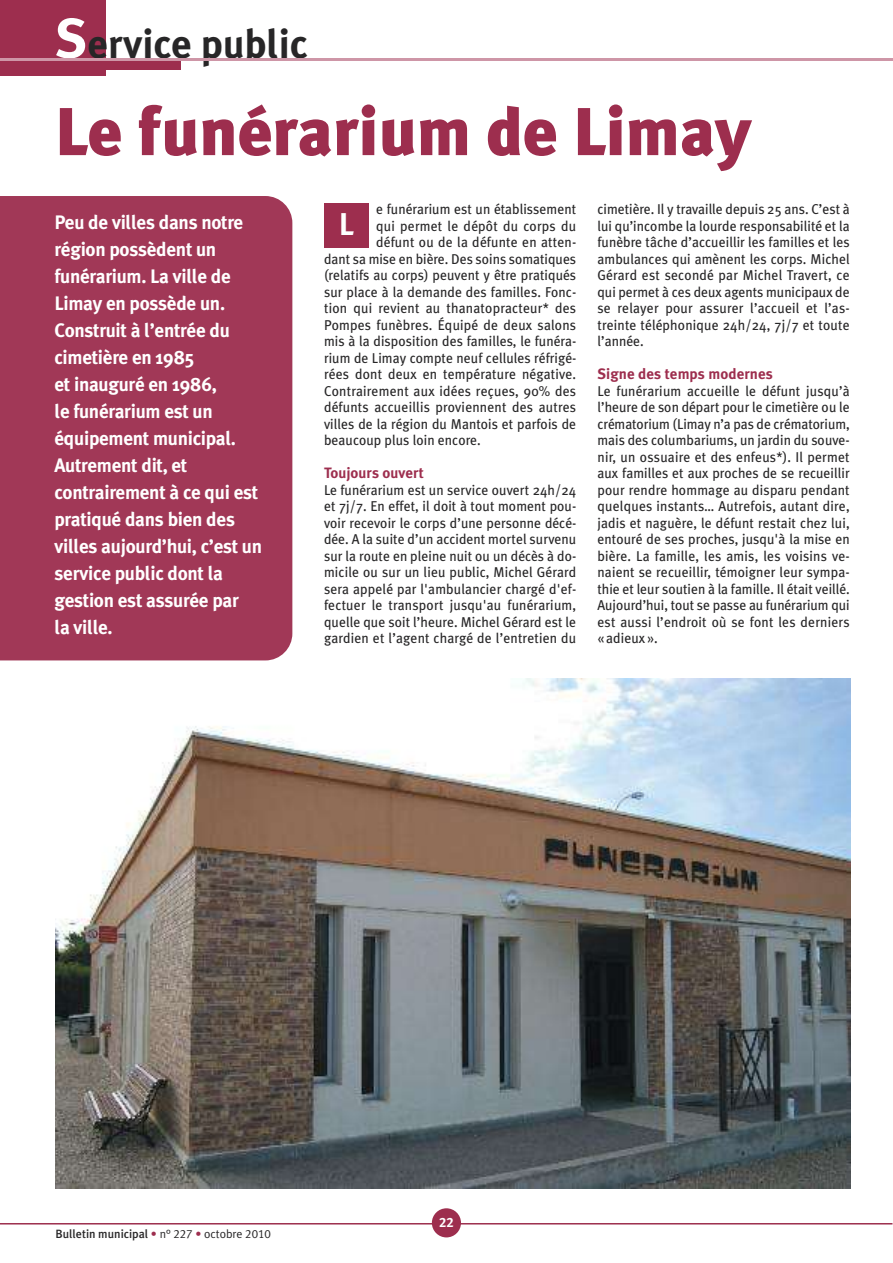
<style>
.page{position:relative;width:893px;height:1263px;background:#fff}
.page>*{position:absolute;margin:0;border:0;box-sizing:border-box;transform-origin:0 0}
.t1{font:900 67.5px "Meta Plus";color:#9d2e4e}
.t2{font:700 40.5px "Meta Plus";color:#272627}
.t3{font:700 31.5px "Meta Plus";color:#fff}
.t4{font:700 19.5px/27px "Meta Plus";letter-spacing:-.015em;color:#fff}
.t5{font:700 15px "Meta Plus";letter-spacing:.005em;color:#9d2e4e}
.t6{font:14.25px/16.5px "Meta Plus";letter-spacing:.005em;color:#272627;text-align:justify;scale:.96 1}
.t7{font:13.5px "Meta Plus Bold Caps";color:#fff}
.t8{font:500 12px "Meta Plus";color:#272627}
.s1{font-size:55.5px;color:#fff}
.s2{font-family:"Meta Plus Normal";font-weight:400;color:#9d2e4e}
.s3{font-family:"Meta Plus Normal";font-weight:400}
.s4{font-family:"Meta Plus Normal Caps";font-weight:400}
</style>
<div class="page">
<div style="left:0;top:0;width:105px;height:76px;background:#9d2e4e"></div>
<div style="left:0;top:61px;width:181px;height:9px;background:#9d2e4e"></div>
<hr style="left:0;top:59px;width:893px;height:2px;background:#ce96a7">
<hr style="left:0;top:1223px;width:892px;height:1px;background:#9d2e4e">
<div style="left:432px;top:1208px;width:29px;height:29px;background:#9d2e4e;border-radius:50%"></div>
<div style="left:0;top:196px;width:292px;height:464px;background:#a13857"></div>
<div style="left:324px;top:203px;width:45px;height:45px;background:#9d2e4e"></div>
<img style="left:55px;top:679px;width:795px;height:509px">
<h2 class="t2" style="left:55px;top:20px;width:254px"><span class="s1">S</span>ervice public</h2>
<h1 class="t1" style="left:55px;top:92px;width:698px">Le funérarium de Limay</h1>
<p class="t4" style="left:55px;top:209px;width:209px">Peu de villes dans notre région possèdent un funérarium. La ville de<br>Limay en possède un.<br>Construit à l’entrée du cimetière en 1985<br>et inauguré en 1986,<br>le funérarium est un équipement municipal.<br>Autrement dit, et contrairement à ce qui est pratiqué dans bien des villes aujourd’hui, c’est un service public dont la gestion est assurée par<br>la ville.</p>
<p class="t6" style="left:376px;top:201px;width:210px">e funérarium est un établissement</p>
<p class="t6" style="left:376px;top:218px;width:210px">qui permet le dépôt du corps du</p>
<p class="t6" style="left:376px;top:234px;width:210px">défunt ou de la défunte en atten-</p>
<p class="t6" style="left:324px;top:251px;width:264px">dant sa mise en bière. Des soins somatiques</p>
<p class="t6" style="left:324px;top:267px;width:264px">(relatifs au corps) peuvent y être pratiqués</p>
<p class="t6" style="left:324px;top:284px;width:264px">sur place à la demande des familles. Fonc-</p>
<p class="t6" style="left:324px;top:300px;width:264px">tion qui revient au thanatopracteur* des</p>
<p class="t6" style="left:324px;top:317px;width:264px">Pompes funèbres. Équipé de deux salons</p>
<p class="t6" style="left:324px;top:333px;width:264px">mis à la disposition des familles, le funéra-</p>
<p class="t6" style="left:324px;top:350px;width:264px">rium de Limay compte neuf cellules réfrigé-</p>
<p class="t6" style="left:324px;top:366px;width:264px">rées dont deux en température négative.</p>
<p class="t6" style="left:324px;top:383px;width:264px">Contrairement aux idées reçues, 90% des</p>
<p class="t6" style="left:324px;top:399px;width:264px">défunts accueillis proviennent des autres</p>
<p class="t6" style="left:324px;top:416px;width:264px">villes de la région du Mantois et parfois de</p>
<p class="t6" style="left:324px;top:432px;width:165px">beaucoup plus loin encore.</p>
<p class="t5" style="left:324px;top:464px;width:101px">Toujours ouvert</p>
<p class="t6" style="left:324px;top:482px;width:264px">Le funérarium est un service ouvert 24h/24 et 7j/7. En effet, il doit à tout moment pou&shy;voir recevoir le corps d’une personne décé&shy;dée. A la suite d’un accident mortel survenu sur la route en pleine nuit ou un décès à do&shy;micile ou sur un lieu public, Michel Gérard sera appelé par l'ambulancier chargé d'ef&shy;fectuer le transport jusqu'au funérarium, quelle que soit l’heure. Michel Gérard est le gardien et l’agent chargé de l’entretien du</p>
<h3 class="t3" style="left:339px;top:205px;width:17px">L</h3>
<p class="t6" style="left:597px;top:201px;width:264px">cimetière. Il y travaille depuis 25 ans. C’est à lui qu’incombe la lourde responsabilité et la funèbre tâche d’accueillir les familles et les ambulances qui amènent les corps. Michel Gérard est secondé par Michel Travert, ce qui permet à ces deux agents municipaux de se relayer pour assurer l’accueil et l’as&shy;treinte téléphonique 24h/24, 7j/7 et toute l’année.</p>
<p class="t5" style="left:597px;top:365px;width:177px">Signe des temps modernes</p>
<p class="t6" style="left:597px;top:383px;width:264px">Le funérarium accueille le défunt jusqu’à l’heure de son départ pour le cimetière ou le crématorium (Limay n’a pas de crématorium, mais des columbariums, un jardin du souve&shy;nir, un ossuaire et des enfeus*). Il permet aux familles et aux proches de se recueillir pour rendre hommage au disparu pendant quelques instants… Autrefois, autant dire, jadis et naguère, le défunt restait chez lui, entouré de ses proches, jusqu'à la mise en bière. La famille, les amis, les voisins ve&shy;naient se recueillir, témoigner leur sympa&shy;thie et leur soutien à la famille. Il était veillé.<br>Aujourd’hui, tout se passe au funérarium qui est aussi l’endroit où se font les derniers « adieux ».</p>
<p class="t8" style="left:56px;top:1226px;width:217px">Bulletin municipal <span class="s2">•</span> <span class="s3">n°</span> <span class="s4">227</span> <span class="s2">•</span> <span class="s3">octobre</span> <span class="s4">2010</span></p>
<p class="t7" style="left:439px;top:1214px;width:16px">22</p>
</div>
